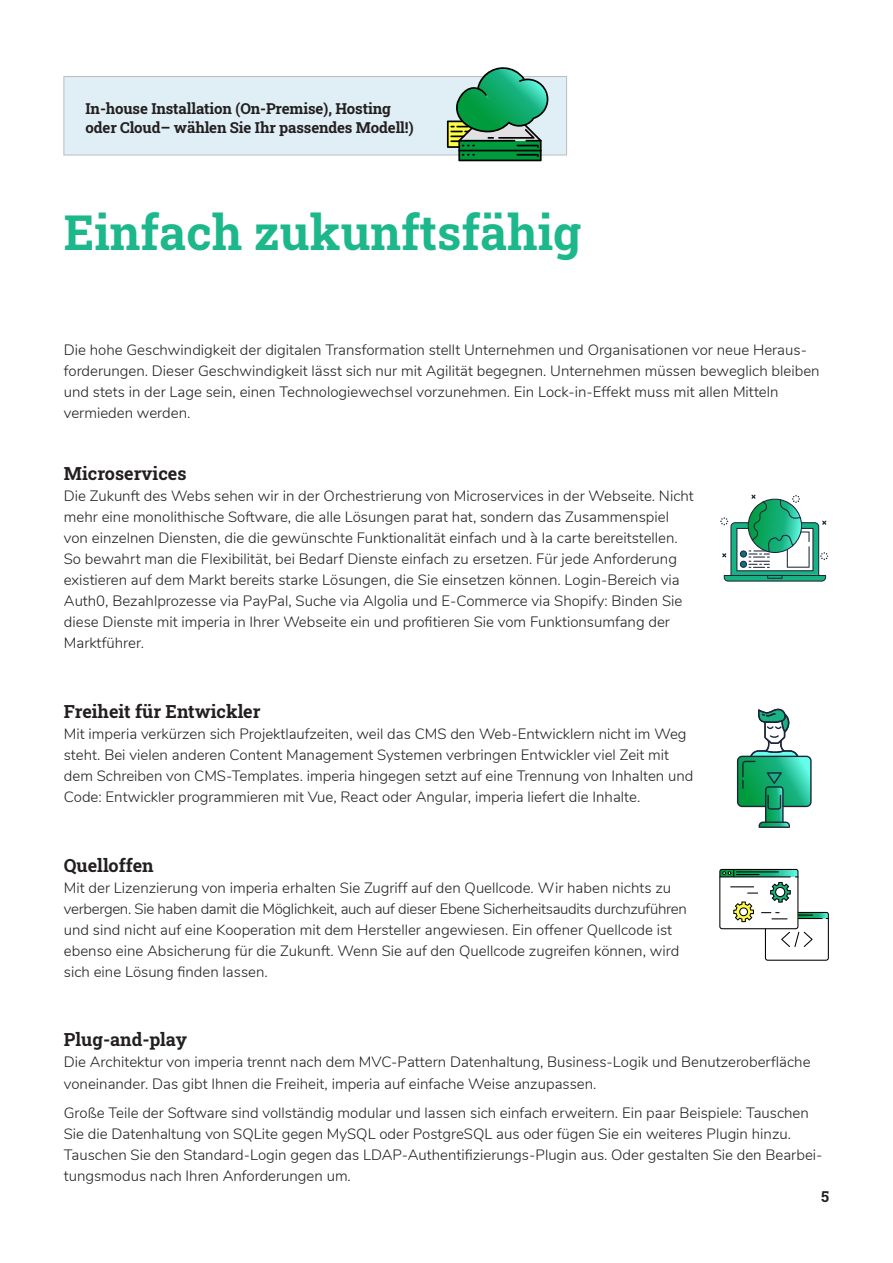
<style>
.page{position:relative;width:893px;height:1263px;background:#fff}
.page>*{position:absolute;margin:0;border:0;box-sizing:border-box;transform-origin:0 0}
.t1{font:48px "Roboto Slab";color:#1cb78b}
.t2{font:18px "Roboto Slab";color:#231f20}
.t3{font:300 15px/21px "Nunito";color:#231f20}
.t4{font:15px/19.5px "Roboto Slab";letter-spacing:-.01em;color:#231f20}
</style>
<div class="page">
<svg style="left:720px;top:495px;width:108px;height:87px"></svg>
<svg style="left:737px;top:708px;width:75px;height:120px"></svg>
<svg style="left:719px;top:869px;width:110px;height:92px"></svg>
<div style="left:64px;top:77px;width:503px;height:78px;background:#dfeff5"></div>
<div style="left:63px;top:76px;width:504px;height:79px;border:1px solid #bcbdc0"></div>
<svg style="left:447px;top:67px;width:103px;height:94px"></svg>
<p class="t4" style="left:86px;top:98px;width:330px">In-house Installation (On-Premise), Hosting oder Cloud– wählen Sie Ihr passendes Modell!)</p>
<h1 class="t1" style="left:64px;top:200px;width:519px">Einfach zukunftsfähig</h1>
<p class="t3" style="left:64px;top:339px;width:757px">Die hohe Geschwindigkeit der digitalen Transformation stellt Unternehmen und Organisationen vor neue Heraus&shy;forderungen. Dieser Geschwindigkeit lässt sich nur mit Agilität begegnen. Unternehmen müssen beweglich bleiben und stets in der Lage sein, einen Technologiewechsel vorzunehmen. Ein Lock-in-Effekt muss mit allen Mitteln vermieden werden.</p>
<p class="t2" style="left:64px;top:461px;width:124px">Microservices</p>
<p class="t3" style="left:64px;top:484px;width:631px">Die Zukunft des Webs sehen wir in der Orchestrierung von Microservices in der Webseite. Nicht mehr eine monolithische Software, die alle Lösungen parat hat, sondern das Zusammenspiel von einzelnen Diensten, die die gewünschte Funktionalität einfach und à la carte bereitstellen.<br>So bewahrt man die Flexibilität, bei Bedarf Dienste einfach zu ersetzen. Für jede Anforderung existieren auf dem Markt bereits starke Lösungen, die Sie einsetzen können. Login-Bereich via Auth0, Bezahlprozesse via PayPal, Suche via Algolia und E-Commerce via Shopify: Binden Sie diese Dienste mit imperia in Ihrer Webseite ein und profitieren Sie vom Funktionsumfang der Marktführer.</p>
<p class="t2" style="left:64px;top:699px;width:198px">Freiheit für Entwickler</p>
<p class="t3" style="left:64px;top:722px;width:631px">Mit imperia verkürzen sich Projektlaufzeiten, weil das CMS den Web-Entwicklern nicht im Weg steht. Bei vielen anderen Content Management Systemen verbringen Entwickler viel Zeit mit dem Schreiben von CMS-Templates. imperia hingegen setzt auf eine Trennung von Inhalten und Code: Entwickler programmieren mit Vue, React oder Angular, imperia liefert die Inhalte.</p>
<p class="t2" style="left:64px;top:853px;width:91px">Quelloffen</p>
<p class="t3" style="left:64px;top:876px;width:624px">Mit der Lizenzierung von imperia erhalten Sie Zugriff auf den Quellcode. Wir haben nichts zu verbergen. Sie haben damit die Möglichkeit, auch auf dieser Ebene Sicherheitsaudits durchzuführen und sind nicht auf eine Kooperation mit dem Hersteller angewiesen. Ein offener Quellcode ist ebenso eine Absicherung für die Zukunft. Wenn Sie auf den Quellcode zugreifen können, wird sich eine Lösung finden lassen.</p>
<p class="t2" style="left:64px;top:1027px;width:125px">Plug-and-play</p>
<p class="t3" style="left:64px;top:1051px;width:748px">Die Architektur von imperia trennt nach dem MVC-Pattern Datenhaltung, Business-Logik und Benutzeroberfläche voneinander. Das gibt Ihnen die Freiheit, imperia auf einfache Weise anzupassen.</p>
<p class="t3" style="left:64px;top:1101px;width:760px">Große Teile der Software sind vollständig modular und lassen sich einfach erweitern. Ein paar Beispiele: Tauschen Sie die Datenhaltung von SQLite gegen MySQL oder PostgreSQL aus oder fügen Sie ein weiteres Plugin hinzu.<br>Tauschen Sie den Standard-Login gegen das LDAP-Authentifizierungs-Plugin aus. Oder gestalten Sie den Bearbei&shy;tungsmodus nach Ihren Anforderungen um.</p>
<p class="t4" style="left:821px;top:1186px;width:9px">5</p>
</div>
